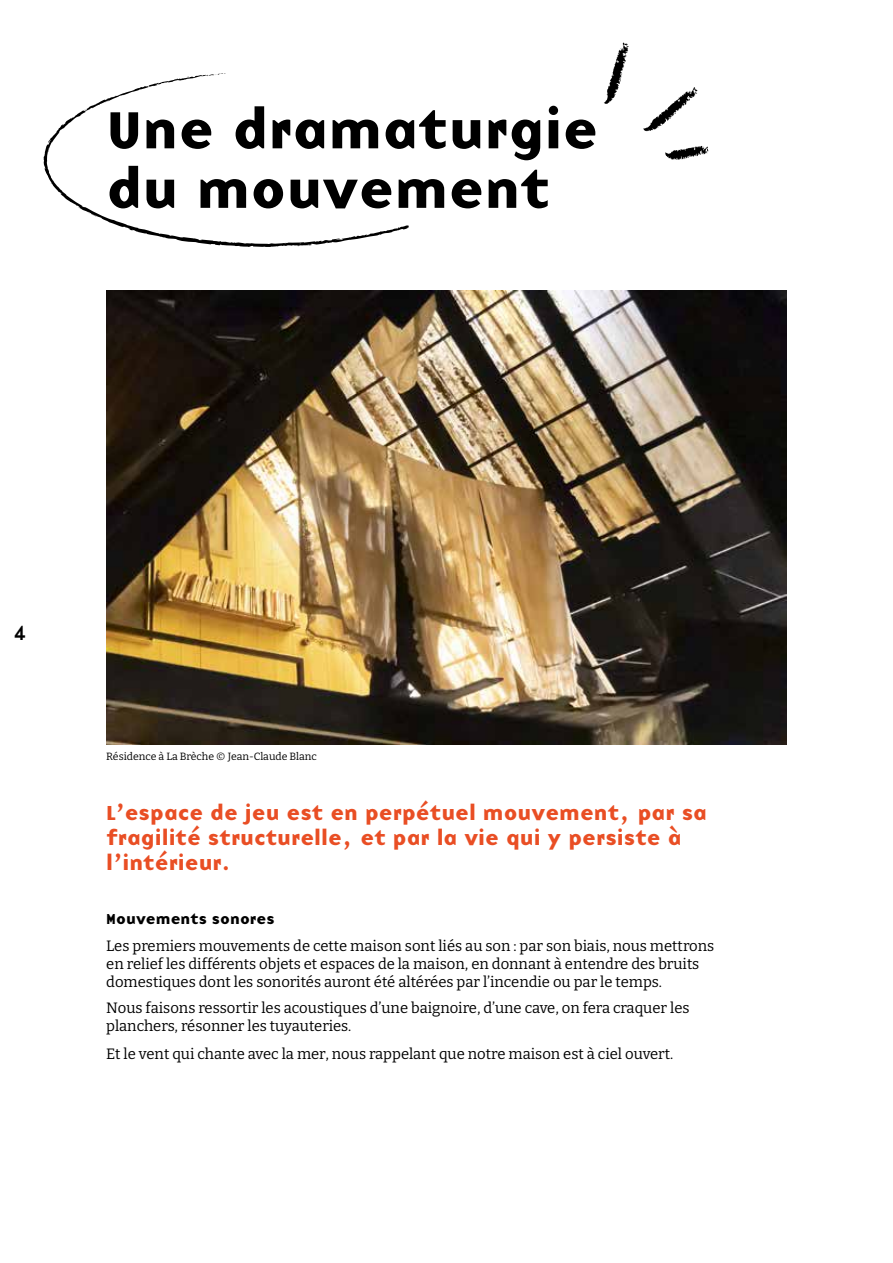
<style>
.page{position:relative;width:893px;height:1263px;background:#fff}
.page>*{position:absolute;margin:0;border:0;box-sizing:border-box;transform-origin:0 0}
.t1{font:54px/59.6px "Base Nine B";color:#000}
.t2{font:21px/25.2px "Base Nine B";color:#e94e24}
.t3{font:21px "Base Nine";color:#000}
.t4{font:15px/18px "Bitter";color:#000}
.t5{font:15px "Base Nine B";color:#000}
.t6{font:10.5px "Bitter";color:#000}
</style>
<div class="page">
<img style="left:106px;top:291px;width:681px;height:453px">
<svg style="left:604px;top:42px;width:25px;height:62px"></svg>
<svg style="left:643px;top:87px;width:55px;height:44px"></svg>
<svg style="left:665px;top:146px;width:44px;height:14px"></svg>
<svg style="left:44px;top:74px;width:365px;height:173px"></svg>
<svg style="left:215px;top:73px;width:11px;height:3px"></svg>
<svg style="left:201px;top:75px;width:8px;height:3px"></svg>
<svg style="left:170px;top:77px;width:20px;height:6px"></svg>
<svg style="left:50px;top:180px;width:4px;height:6px"></svg>
<h1 class="t1" style="left:106px;top:98px;width:494px">Une dramaturgie du mouvement</h1>
<h2 class="t3" style="left:14px;top:617px;width:16px">4</h2>
<p class="t6" style="left:106px;top:750px;width:212px">Résidence à La Brèche © Jean-Claude Blanc</p>
<h2 class="t2" style="left:106px;top:799px;width:602px">L’espace de jeu est en perpétuel mouvement, par sa fragilité structurelle, et par la vie qui y persiste à l’intérieur.</h2>
<p class="t5" style="left:106px;top:907px;width:170px">Mouvements sonores</p>
<p class="t4" style="left:106px;top:936px;width:609px">Les premiers mouvements de cette maison sont liés au son : par son biais, nous mettrons en relief les différents objets et espaces de la maison, en donnant à entendre des bruits domestiques dont les sonorités auront été altérées par l’incendie ou par le temps.</p>
<p class="t4" style="left:106px;top:999px;width:585px">Nous faisons ressortir les acoustiques d’une baignoire, d’une cave, on fera craquer les planchers, résonner les tuyauteries.</p>
<p class="t4" style="left:106px;top:1044px;width:569px">Et le vent qui chante avec la mer, nous rappelant que notre maison est à ciel ouvert.</p>
</div>
